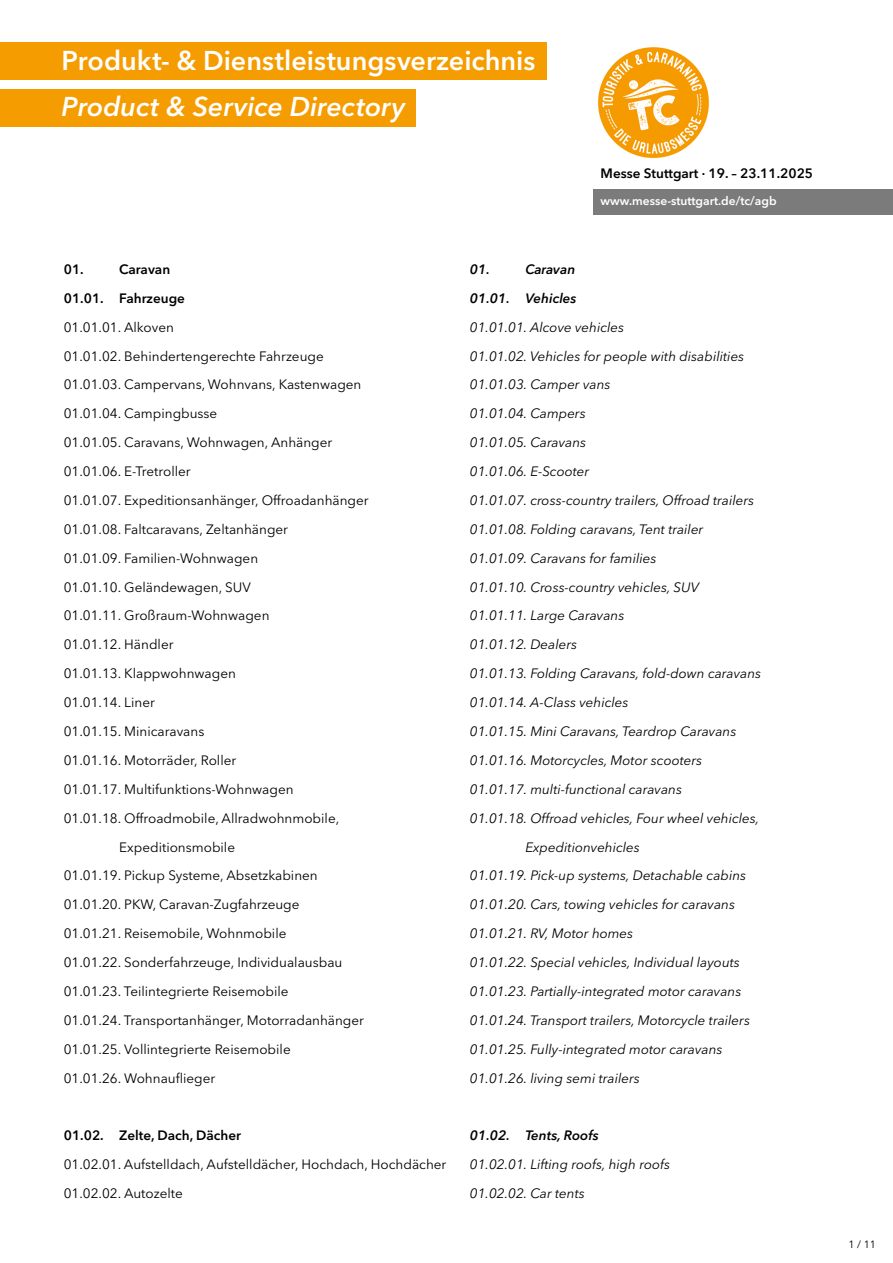
<style>
.page{position:relative;width:893px;height:1263px;background:#fff}
.page>*{position:absolute;margin:0;border:0;box-sizing:border-box;transform-origin:0 0}
.t1{font:600 27px "Avenir Next LT Pro";color:#fff}
.t2{font:italic 600 27px "Avenir Next LT Pro";color:#fff}
.GS_EN{font:italic 13.5px "Avenir Next LT Pro";color:#000}
.GS{font:13.5px "Avenir Next LT Pro";color:#000}
.GS_fett{font:600 13.5px "Avenir Next LT Pro";color:#000}
.GS_EN-2{font:italic 600 13.5px "Avenir Next LT Pro";color:#000}
.t3{font:600 12px "Avenir Next LT Pro";color:#fff}
.t4{font:10.5px "Avenir Next LT Pro";color:#000}
</style>
<div class="page">
<div style="left:593px;top:189px;width:300px;height:26px;background:#7c7b7b"></div>
<img style="left:598px;top:47px;width:111px;height:112px">
<div style="left:0;top:43px;width:547px;height:37px;background:#f59c00"></div>
<div style="left:0;top:89px;width:416px;height:37px;background:#f59c00"></div>
<p class="t1" style="left:62px;top:44px;width:475px">Produkt- &amp; Dienstleistungsverzeichnis</p>
<p class="t2" style="left:62px;top:91px;width:345px">Product &amp; Service Directory</p>
<p class="GS_fett" style="left:601px;top:165px;width:214px">Messe Stuttgart · 19. – 23.11.2025</p>
<p class="t3" style="left:601px;top:194px;width:178px">www.messe-stuttgart.de/tc/agb</p>
<p class="GS_fett" style="left:64px;top:261px;width:21px">01.</p>
<p class="GS_fett" style="left:119px;top:261px;width:52px">Caravan</p>
<p class="GS_fett" style="left:64px;top:290px;width:123px">01.01. Fahrzeuge</p>
<p class="GS" style="left:64px;top:319px;width:112px">01.01.01. Alkoven</p>
<p class="GS" style="left:64px;top:348px;width:261px">01.01.02. Behindertengerechte Fahrzeuge</p>
<p class="GS" style="left:64px;top:377px;width:299px">01.01.03. Campervans, Wohnvans, Kastenwagen</p>
<p class="GS" style="left:64px;top:405px;width:155px">01.01.04. Campingbusse</p>
<p class="GS" style="left:64px;top:434px;width:270px">01.01.05. Caravans, Wohnwagen, Anhänger</p>
<p class="GS" style="left:64px;top:463px;width:128px">01.01.06. E-Tretroller</p>
<p class="GS" style="left:64px;top:492px;width:306px">01.01.07. Expeditionsanhänger, Offroadanhänger</p>
<p class="GS" style="left:64px;top:521px;width:226px">01.01.08. Faltcaravans, Zeltanhänger</p>
<p class="GS" style="left:64px;top:550px;width:196px">01.01.09. Familien-Wohnwagen</p>
<p class="GS" style="left:64px;top:579px;width:188px">01.01.10. Geländewagen, SUV</p>
<p class="GS" style="left:64px;top:608px;width:207px">01.01.11. Großraum-Wohnwagen</p>
<p class="GS" style="left:64px;top:637px;width:111px">01.01.12. Händler</p>
<p class="GS" style="left:64px;top:665px;width:174px">01.01.13. Klappwohnwagen</p>
<p class="GS" style="left:64px;top:694px;width:93px">01.01.14. Liner</p>
<p class="GS" style="left:64px;top:723px;width:142px">01.01.15. Minicaravans</p>
<p class="GS" style="left:64px;top:752px;width:174px">01.01.16. Motorräder, Roller</p>
<p class="GS" style="left:64px;top:781px;width:231px">01.01.17. Multifunktions-Wohnwagen</p>
<p class="GS" style="left:64px;top:810px;width:277px">01.01.18. Offroadmobile, Allradwohnmobile,</p>
<p class="GS" style="left:119px;top:839px;width:117px">Expeditionsmobile</p>
<p class="GS" style="left:64px;top:868px;width:255px">01.01.19. Pickup Systeme, Absetzkabinen</p>
<p class="GS" style="left:64px;top:896px;width:237px">01.01.20. PKW, Caravan-Zugfahrzeuge</p>
<p class="GS" style="left:64px;top:925px;width:224px">01.01.21. Reisemobile, Wohnmobile</p>
<p class="GS" style="left:64px;top:954px;width:280px">01.01.22. Sonderfahrzeuge, Individualausbau</p>
<p class="GS" style="left:64px;top:983px;width:226px">01.01.23. Teilintegrierte Reisemobile</p>
<p class="GS" style="left:64px;top:1012px;width:302px">01.01.24. Transportanhänger, Motorradanhänger</p>
<p class="GS" style="left:64px;top:1041px;width:228px">01.01.25. Vollintegrierte Reisemobile</p>
<p class="GS" style="left:64px;top:1070px;width:153px">01.01.26. Wohnauflieger</p>
<p class="GS_fett" style="left:64px;top:1127px;width:179px">01.02. Zelte, Dach, Dächer</p>
<p class="GS" style="left:64px;top:1156px;width:384px">01.02.01. Aufstelldach, Aufstelldächer, Hochdach, Hochdächer</p>
<p class="GS" style="left:64px;top:1185px;width:121px">01.02.02. Autozelte</p>
<p class="GS_EN-2" style="left:470px;top:261px;width:21px">01.</p>
<p class="GS_EN-2" style="left:525px;top:261px;width:51px">Caravan</p>
<p class="GS_EN-2" style="left:470px;top:290px;width:108px">01.01. Vehicles</p>
<p class="GS_EN" style="left:470px;top:319px;width:156px">01.01.01. Alcove vehicles</p>
<p class="GS_EN" style="left:470px;top:348px;width:276px">01.01.02. Vehicles for people with disabilities</p>
<p class="GS_EN" style="left:470px;top:377px;width:142px">01.01.03. Camper vans</p>
<p class="GS_EN" style="left:470px;top:405px;width:117px">01.01.04. Campers</p>
<p class="GS_EN" style="left:470px;top:434px;width:118px">01.01.05. Caravans</p>
<p class="GS_EN" style="left:470px;top:463px;width:121px">01.01.06. E-Scooter</p>
<p class="GS_EN" style="left:470px;top:492px;width:286px">01.01.07. cross-country trailers, Offroad trailers</p>
<p class="GS_EN" style="left:470px;top:521px;width:235px">01.01.08. Folding caravans, Tent trailer</p>
<p class="GS_EN" style="left:470px;top:550px;width:188px">01.01.09. Caravans for families</p>
<p class="GS_EN" style="left:470px;top:579px;width:231px">01.01.10. Cross-country vehicles, SUV</p>
<p class="GS_EN" style="left:470px;top:608px;width:156px">01.01.11. Large Caravans</p>
<p class="GS_EN" style="left:470px;top:636px;width:109px">01.01.12. Dealers</p>
<p class="GS_EN" style="left:470px;top:665px;width:293px">01.01.13. Folding Caravans, fold-down caravans</p>
<p class="GS_EN" style="left:470px;top:694px;width:160px">01.01.14. A-Class vehicles</p>
<p class="GS_EN" style="left:470px;top:723px;width:268px">01.01.15. Mini Caravans, Teardrop Caravans</p>
<p class="GS_EN" style="left:470px;top:752px;width:234px">01.01.16. Motorcycles, Motor scooters</p>
<p class="GS_EN" style="left:470px;top:781px;width:214px">01.01.17. multi-functional caravans</p>
<p class="GS_EN" style="left:470px;top:810px;width:291px">01.01.18. Offroad vehicles, Four wheel vehicles,</p>
<p class="GS_EN" style="left:525px;top:839px;width:116px">Expeditionvehicles</p>
<p class="GS_EN" style="left:470px;top:868px;width:278px">01.01.19. Pick-up systems, Detachable cabins</p>
<p class="GS_EN" style="left:470px;top:896px;width:267px">01.01.20. Cars, towing vehicles for caravans</p>
<p class="GS_EN" style="left:470px;top:925px;width:165px">01.01.21. RV, Motor homes</p>
<p class="GS_EN" style="left:470px;top:954px;width:272px">01.01.22. Special vehicles, Individual layouts</p>
<p class="GS_EN" style="left:470px;top:983px;width:273px">01.01.23. Partially-integrated motor caravans</p>
<p class="GS_EN" style="left:470px;top:1012px;width:282px">01.01.24. Transport trailers, Motorcycle trailers</p>
<p class="GS_EN" style="left:470px;top:1041px;width:254px">01.01.25. Fully-integrated motor caravans</p>
<p class="GS_EN" style="left:470px;top:1070px;width:171px">01.01.26. living semi trailers</p>
<p class="GS_EN-2" style="left:470px;top:1127px;width:130px">01.02. Tents, Roofs</p>
<p class="GS_EN" style="left:470px;top:1156px;width:202px">01.02.01. Lifting roofs, high roofs</p>
<p class="GS_EN" style="left:470px;top:1185px;width:116px">01.02.02. Car tents</p>
<p class="t4" style="left:849px;top:1237px;width:29px">1 / 11</p>
</div>
